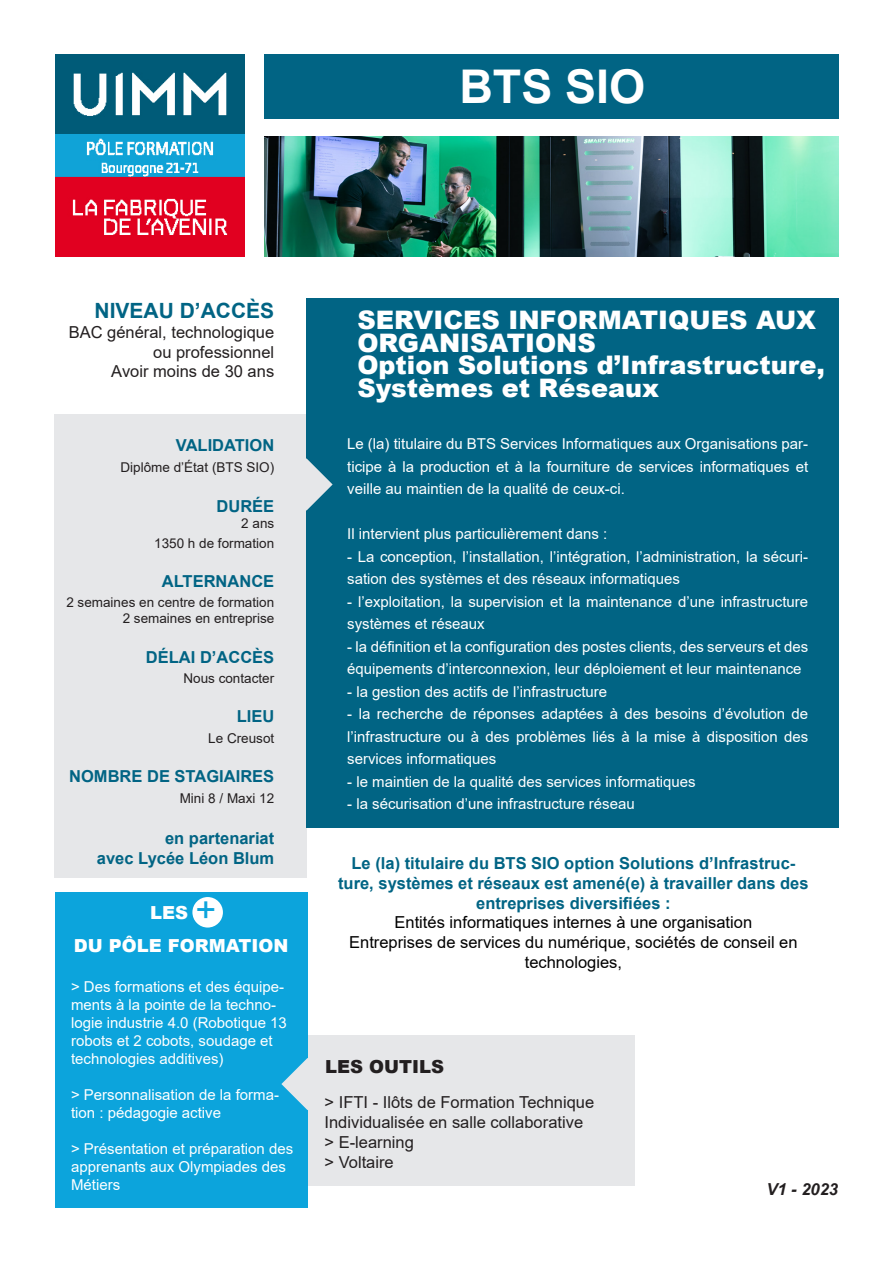
<style>
.page{position:relative;width:893px;height:1263px;background:#fff}
.page>*{position:absolute;margin:0;border:0;box-sizing:border-box;transform-origin:0 0}
.t1{font:700 46.5px "Arial";color:#fff}
.t2{font:35.7px "Arial";color:#0ca4dc}
.t3{font:900 25.5px/22.5px "Arial";color:#fff}
.t4{font:700 21px "Arial";color:#016484}
.t5{font:900 18px "Arial";color:#fff}
.t6{font:900 18px "Arial";color:#231f20}
.t7{font:700 16.5px/19.8px "Arial";color:#016484;text-align:center}
.t8{font:16.5px/19.8px "Arial";color:#231f20;text-align:right}
.t9{font:16.5px/19.8px "Arial";color:#000;text-align:center}
.t10{font:italic 700 16.5px "Arial";color:#231f20}
.t11{font:15px/22.5px "Arial";color:#fff}
.t12{font:13.5px "Arial";color:#231f20}
</style>
<div class="page">
<div style="left:55px;top:415px;width:252px;height:463px;background:#e6e7e9"></div>
<div style="left:307px;top:1035px;width:328px;height:151px;background:#e6e7e9"></div>
<div style="left:265px;top:54px;width:574px;height:65px;background:#016484"></div>
<div style="left:306px;top:298px;width:533px;height:530px;background:#016484"></div>
<img style="left:265px;top:136px;width:574px;height:120px">
<svg style="left:306px;top:458px;width:27px;height:53px"></svg>
<img style="left:55px;top:54px;width:189px;height:202px">
<div style="left:55px;top:892px;width:252px;height:315px;background:#0ca4dc"></div>
<div style="left:192px;top:897px;width:31px;height:30px;background:#fff;border-radius:50%"></div>
<svg style="left:281px;top:1058px;width:27px;height:52px"></svg>
<p class="t1" style="left:459px;top:53px;width:188px">BTS SIO</p>
<p class="t4" style="left:95px;top:296px;width:181px">NIVEAU D’ACCÈS</p>
<p class="t8" style="left:69px;top:322px;width:207px">BAC général, technologique ou professionnel</p>
<p class="t8" style="left:111px;top:362px;width:164px">Avoir moins de 30 ans</p>
<p class="t7" style="left:176px;top:436px;width:100px">VALIDATION</p>
<p class="t12" style="left:120px;top:458px;width:155px">Diplôme d’État (BTS SIO)</p>
<p class="t7" style="left:216px;top:496px;width:59px">DURÉE</p>
<p class="t12" style="left:241px;top:514px;width:35px">2 ans</p>
<p class="t12" style="left:154px;top:533px;width:122px">1350 h de formation</p>
<p class="t7" style="left:162px;top:572px;width:114px">ALTERNANCE</p>
<p class="t12" style="left:66px;top:593px;width:209px">2 semaines en centre de formation</p>
<p class="t12" style="left:123px;top:609px;width:153px">2 semaines en entreprise</p>
<p class="t7" style="left:146px;top:647px;width:130px">DÉLAI D’ACCÈS</p>
<p class="t12" style="left:183px;top:668px;width:92px">Nous contacter</p>
<p class="t7" style="left:237px;top:707px;width:39px">LIEU</p>
<p class="t12" style="left:208px;top:729px;width:68px">Le Creusot</p>
<p class="t7" style="left:69px;top:767px;width:207px">NOMBRE DE STAGIAIRES</p>
<p class="t12" style="left:180px;top:789px;width:96px">Mini 8 / Maxi 12</p>
<p class="t7" style="left:165px;top:828px;width:111px">en partenariat</p>
<p class="t7" style="left:97px;top:848px;width:179px">avec Lycée Léon Blum</p>
<p class="t2" style="left:195px;top:885px;width:22px">+</p>
<p class="t5" style="left:150px;top:900px;width:63px">LES +</p>
<p class="t5" style="left:74px;top:933px;width:216px">DU PÔLE FORMATION</p>
<p class="t11" style="left:71px;top:977px;width:217px;line-height:18px">&gt; Des formations et des équipe&shy;ments à la pointe de la techno&shy;logie industrie 4.0 (Robotique 13 robots et 2 cobots, soudage et technologies additives)</p>
<p class="t11" style="left:71px;top:1085px;width:210px;line-height:18px">&gt; Personnalisation de la forma&shy;tion : pédagogie active</p>
<p class="t11" style="left:71px;top:1139px;width:224px;line-height:18px">&gt; Présentation et préparation des apprenants aux Olympiades des<br>Métiers</p>
<p class="t3" style="left:357px;top:308px;width:460px">SERVICES INFORMATIQUES AUX<br>ORGANISATIONS</p>
<p class="t3" style="left:357px;top:353px;width:469px">Option Solutions d’Infrastructure,<br>Systèmes et Réseaux</p>
<p class="t11" style="left:347px;top:432px;width:463px;text-align:justify">Le (la) titulaire du BTS Services Informatiques aux Organisations par&shy;ticipe à la production et à la fourniture de services informatiques et veille au maintien de la qualité de ceux-ci.</p>
<p class="t11" style="left:347px;top:522px;width:262px">Il intervient plus particulièrement dans :</p>
<p class="t11" style="left:347px;top:545px;width:463px">- La conception, l’installation, l’intégration, l’administration, la sécuri&shy;sation des systèmes et des réseaux informatiques</p>
<p class="t11" style="left:347px;top:590px;width:463px">- l’exploitation, la supervision et la maintenance d’une infrastructure systèmes et réseaux</p>
<p class="t11" style="left:347px;top:635px;width:463px">- la définition et la configuration des postes clients, des serveurs et des équipements d’interconnexion, leur déploiement et leur maintenance</p>
<p class="t11" style="left:347px;top:680px;width:262px">- la gestion des actifs de l’infrastructure</p>
<p class="t11" style="left:347px;top:702px;width:463px;text-align:justify">- la recherche de réponses adaptées à des besoins d’évolution de l’infrastructure ou à des problèmes liés à la mise à disposition des services informatiques</p>
<p class="t11" style="left:347px;top:770px;width:350px">- le maintien de la qualité des services informatiques</p>
<p class="t11" style="left:347px;top:792px;width:289px">- la sécurisation d’une infrastructure réseau</p>
<p class="t7" style="left:338px;top:853px;width:472px">Le (la) titulaire du BTS SIO option Solutions d’Infrastruc&shy;ture, systèmes et réseaux est amené(e) à travailler dans des entreprises diversifiées :</p>
<p class="t9" style="left:395px;top:912px;width:359px">Entités informatiques internes à une organisation</p>
<p class="t9" style="left:349px;top:932px;width:450px">Entreprises de services du numérique, sociétés de conseil en technologies,</p>
<p class="t6" style="left:325px;top:1054px;width:120px">LES OUTILS</p>
<p class="t8" style="left:325px;top:1092px;width:271px">&gt; IFTI - Ilôts de Formation Technique</p>
<p class="t8" style="left:325px;top:1112px;width:260px">Individualisée en salle collaborative</p>
<p class="t8" style="left:325px;top:1132px;width:91px">&gt; E-learning</p>
<p class="t8" style="left:325px;top:1152px;width:71px">&gt; Voltaire</p>
<p class="t10" style="left:766px;top:1178px;width:73px">V1 - 2023</p>
</div>
